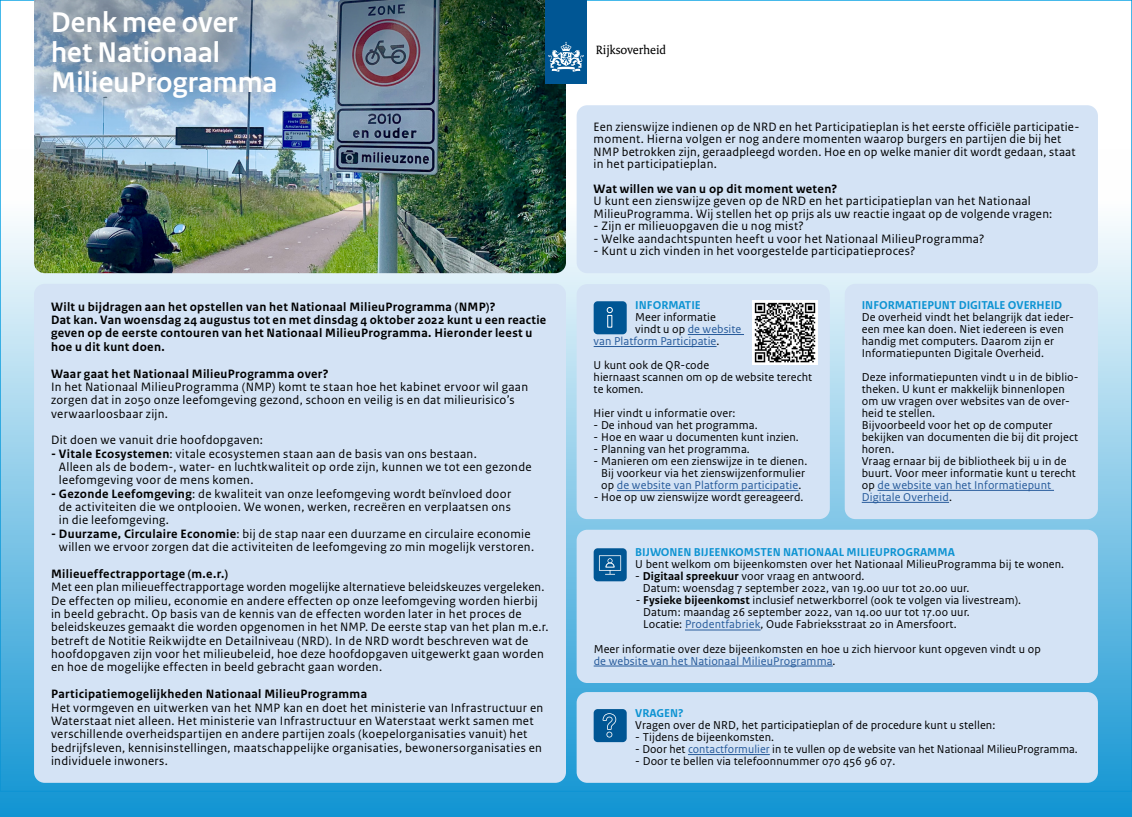
<style>
.page{position:relative;width:1132px;height:817px;background:#fff}
.page>*{position:absolute;margin:0;border:0;box-sizing:border-box;transform-origin:0 0}
.t1{font:700 30px/30px "Rijksoverheid Sans Heading";letter-spacing:.01em;color:#fff}
.t2{font:12.9px "Rijksoverheid Serif";color:#000}
.t3{font:12.75px/13.4px "Rijksoverheid Sans Text";letter-spacing:.02em;color:#000}
.t4{font:700 12.75px/13.4px "Rijksoverheid Sans Text";letter-spacing:.025em;color:#000}
.t5{font:12px/12px "Rijksoverheid Sans Text";letter-spacing:.01em;color:#000}
.t6{font:700 12px "Rijksoverheid Sans Text";color:#0d93d2}
.t7{font:12px "Rijksoverheid Sans Text";letter-spacing:.005em;color:#275b9b}
.s1{font-weight:700}
.s2{color:#000}
.s3{color:#275b9b}
</style>
<div class="page">
<div style="left:0;top:149px;width:1131px;height:667px;background:linear-gradient(to bottom,#fff,#1395d3)"></div>
<div style="left:576px;top:105px;width:521px;height:168px;background:#d4e3f5;border-radius:11px"></div>
<div style="left:576px;top:529px;width:521px;height:153px;background:#d4e3f5;border-radius:11px"></div>
<hr style="left:684px;top:629px;width:76px;height:1px;background:#275b9b">
<hr style="left:593px;top:665px;width:239px;height:1px;background:#275b9b">
<div style="left:593px;top:548px;width:33px;height:33px;background:#005694;border-radius:4px"></div>
<svg style="left:598px;top:555px;width:23px;height:19px"></svg>
<div style="left:576px;top:692px;width:521px;height:90px;background:#d4e3f5;border-radius:11px"></div>
<hr style="left:687px;top:754px;width:82px;height:1px;background:#275b9b">
<div style="left:593px;top:709px;width:33px;height:33px;background:#005694;border-radius:4px"></div>
<svg style="left:602px;top:713px;width:14px;height:24px"></svg>
<div style="left:844px;top:284px;width:253px;height:235px;background:#d4e3f5;border-radius:11px"></div>
<hr style="left:877px;top:490px;width:176px;height:1px;background:#275b9b">
<hr style="left:861px;top:502px;width:87px;height:1px;background:#275b9b">
<div style="left:576px;top:284px;width:253px;height:235px;background:#d4e3f5;border-radius:11px"></div>
<hr style="left:687px;top:334px;width:56px;height:1px;background:#275b9b">
<hr style="left:593px;top:346px;width:123px;height:1px;background:#275b9b">
<hr style="left:616px;top:490px;width:182px;height:1px;background:#275b9b">
<div style="left:593px;top:301px;width:33px;height:33px;background:#005694;border-radius:4px"></div>
<div style="left:607px;top:315px;width:5px;height:12px;border:1px solid #fff"></div>
<svg style="left:606px;top:307px;width:6px;height:6px"></svg>
<img style="left:752px;top:300px;width:64px;height:64px">
<img style="left:34px;top:141px;width:532px;height:132px">
<div style="left:34px;top:284px;width:532px;height:498px;background:#d4e3f5;border-radius:11px"></div>
<img style="left:34px;top:0;width:532px;height:141px">
<div style="left:27px;top:0;width:283px;height:127px;background:#000;opacity:.5"></div>
<div style="left:545px;top:0;width:41px;height:83px;background:#005694"></div>
<svg style="left:548px;top:42px;width:36px;height:30px"></svg>
<h1 class="t1" style="left:51px;top:7px;width:228px">Denk mee over het Nationaal<br>MilieuProgramma</h1>
<p class="t4" style="left:51px;top:300px;width:496px">Wilt u bijdragen aan het opstellen van het Nationaal MilieuProgramma (NMP)?<br>Dat kan. Van woensdag 24 augustus tot en met dinsdag 4 oktober 2022 kunt u een reactie geven op de eerste contouren van het Nationaal MilieuProgramma. Hieronder leest u hoe u dit kunt doen.</p>
<p class="t4" style="left:51px;top:367px;width:279px">Waar gaat het Nationaal MilieuProgramma over?</p>
<p class="t3" style="left:51px;top:380px;width:478px">In het Nationaal MilieuProgramma (NMP) komt te staan hoe het kabinet ervoor wil gaan zorgen dat in 2050 onze leefomgeving gezond, schoon en veilig is en dat milieurisico’s verwaarloosbaar zijn.</p>
<p class="t3" style="left:51px;top:433px;width:213px">Dit doen we vanuit drie hoofdopgaven:</p>
<p class="t3" style="left:59px;top:447px;width:474px;text-indent:-8px"><span class="s1">- Vitale Ecosystemen</span>: vitale ecosystemen staan aan de basis van ons bestaan.<br>Alleen als de bodem-, water- en luchtkwaliteit op orde zijn, kunnen we tot een gezonde leefomgeving voor de mens komen.</p>
<p class="t3" style="left:59px;top:487px;width:454px;text-align:justify;text-indent:-8px"><span class="s1">- Gezonde Leefomgeving</span>: de kwaliteit van onze leefomgeving wordt beïnvloed door de activiteiten die we ontplooien. We wonen, werken, recreëren en verplaatsen ons in die leefomgeving.</p>
<p class="t3" style="left:51px;top:527px;width:484px;text-align:right"><span class="s1">- Duurzame, Circulaire Economie</span>: bij de stap naar een duurzame en circulaire economie willen we ervoor zorgen dat die activiteiten de leefomgeving zo min mogelijk verstoren.</p>
<p class="t4" style="left:51px;top:567px;width:178px">Milieueffectrapportage (m.e.r.)</p>
<p class="t3" style="left:51px;top:580px;width:499px">Met een plan milieueffectrapportage worden mogelijke alternatieve beleidskeuzes vergeleken.<br>De effecten op milieu, economie en andere effecten op onze leefomgeving worden hierbij in beeld gebracht. Op basis van de kennis van de effecten worden later in het proces de beleidskeuzes gemaakt die worden opgenomen in het NMP. De eerste stap van het plan m.e.r. betreft de Notitie Reikwijdte en Detailniveau (NRD). In de NRD wordt beschreven wat de hoofdopgaven zijn voor het milieubeleid, hoe deze hoofdopgaven uitgewerkt gaan worden en hoe de mogelijke effecten in beeld gebracht gaan worden.</p>
<p class="t4" style="left:51px;top:687px;width:317px">Participatiemogelijkheden Nationaal MilieuProgramma</p>
<p class="t3" style="left:51px;top:700px;width:493px">Het vormgeven en uitwerken van het NMP kan en doet het ministerie van Infrastructuur en Waterstaat niet alleen. Het ministerie van Infrastructuur en Waterstaat werkt samen met verschillende overheidspartijen en andere partijen zoals (koepelorganisaties vanuit) het bedrijfsleven, kennisinstellingen, maatschappelijke organisaties, bewonersorganisaties en individuele inwoners.</p>
<p class="t2" style="left:595px;top:42px;width:72px">Rijksoverheid</p>
<p class="t3" style="left:593px;top:120px;width:487px;line-height:12.5px">Een zienswijze indienen op de NRD en het Participatieplan is het eerste officiële participatie&shy;moment. Hierna volgen er nog andere momenten waarop burgers en partijen die bij het NMP betrokken zijn, geraadpleegd worden. Hoe en op welke manier dit wordt gedaan, staat in het participatieplan.</p>
<p class="t4" style="left:593px;top:182px;width:245px">Wat willen we van u op dit moment weten?</p>
<p class="t3" style="left:593px;top:195px;width:460px;line-height:12.5px">U kunt een zienswijze geven op de NRD en het participatieplan van het Nationaal<br>MilieuProgramma. Wij stellen het op prijs als uw reactie ingaat op de volgende vragen:</p>
<p class="t3" style="left:593px;top:219px;width:211px">- Zijn er milieuopgaven die u nog mist?</p>
<p class="t3" style="left:593px;top:232px;width:392px">- Welke aandachtspunten heeft u voor het Nationaal MilieuProgramma?</p>
<p class="t3" style="left:593px;top:244px;width:323px">- Kunt u zich vinden in het voorgestelde participatieproces?</p>
<p class="t6" style="left:635px;top:298px;width:67px">INFORMATIE</p>
<p class="t5" style="left:635px;top:311px;width:82px">Meer informatie</p>
<p class="t7" style="left:635px;top:322px;width:108px"><span class="s2">vindt u op</span> de website</p>
<p class="t7" style="left:593px;top:334px;width:127px">van Platform Participatie<span class="s2">.</span></p>
<p class="t5" style="left:593px;top:359px;width:220px">U kunt ook de QR-code<br>hiernaast scannen om op de website terecht te komen.</p>
<p class="t5" style="left:593px;top:407px;width:143px">Hier vindt u informatie over:</p>
<p class="t5" style="left:593px;top:419px;width:166px">- De inhoud van het programma.</p>
<p class="t5" style="left:593px;top:431px;width:207px">- Hoe en waar u documenten kunt inzien.</p>
<p class="t5" style="left:593px;top:443px;width:158px">- Planning van het programma.</p>
<p class="t5" style="left:593px;top:455px;width:215px;text-align:center">- Manieren om een zienswijze in te dienen.<br>Bij voorkeur via het zienswijzenformulier op <span class="s3">de website van Platform participatie</span>.</p>
<p class="t5" style="left:593px;top:491px;width:211px">- Hoe op uw zienswijze wordt gereageerd.</p>
<p class="t6" style="left:861px;top:298px;width:202px">INFORMATIEPUNT DIGITALE OVERHEID</p>
<p class="t5" style="left:861px;top:311px;width:214px">De overheid vindt het belangrijk dat ieder&shy;een mee kan doen. Niet iedereen is even handig met computers. Daarom zijn er Informatiepunten Digitale Overheid.</p>
<p class="t5" style="left:861px;top:371px;width:218px">Deze informatiepunten vindt u in de biblio&shy;theken. U kunt er makkelijk binnenlopen om uw vragen over websites van de over&shy;heid te stellen.<br>Bijvoorbeeld voor het op de computer bekijken van documenten die bij dit project horen.<br>Vraag ernaar bij de bibliotheek bij u in de buurt. Voor meer informatie kunt u terecht op <span class="s3">de website van het Informatiepunt Digitale Overheid</span>.</p>
<p class="t6" style="left:635px;top:545px;width:321px">BIJWONEN BIJEENKOMSTEN NATIONAAL MILIEUPROGRAMMA</p>
<p class="t5" style="left:635px;top:558px;width:430px">U bent welkom om bijeenkomsten over het Nationaal MilieuProgramma bij te wonen.</p>
<p class="t5" style="left:642px;top:570px;width:328px;text-indent:-7px">- <span class="s1">Digitaal spreekuur</span> voor vraag en antwoord.<br>Datum: woensdag 7 september 2022, van 19.00 uur tot 20.00 uur.</p>
<p class="t5" style="left:593px;top:594px;width:17px">-</p>
<p class="t5" style="left:643px;top:594px;width:379px"><span class="s1">Fysieke bijeenkomst</span> inclusief netwerkborrel (ook te volgen via livestream).<br>Datum: maandag 26 september 2022, van 14.00 uur tot 17.00 uur.<br>Locatie: <span class="s3">Prodentfabriek</span>, Oude Fabrieksstraat 20 in Amersfoort.</p>
<p class="t5" style="left:593px;top:642px;width:448px">Meer informatie over deze bijeenkomsten en hoe u zich hiervoor kunt opgeven vindt u op <span class="s3">de website van het Nationaal MilieuProgramma</span>.</p>
<p class="t6" style="left:635px;top:706px;width:50px">VRAGEN?</p>
<p class="t5" style="left:635px;top:719px;width:361px">Vragen over de NRD, het participatieplan of de procedure kunt u stellen:</p>
<p class="t5" style="left:635px;top:731px;width:140px">- Tijdens de bijeenkomsten.</p>
<p class="t5" style="left:635px;top:743px;width:444px">- Door het <span class="s3">contactformulier</span> in te vullen op de website van het Nationaal MilieuProgramma.</p>
<p class="t5" style="left:635px;top:755px;width:261px">- Door te bellen via telefoonnummer 070 456 96 07.</p>
</div>
